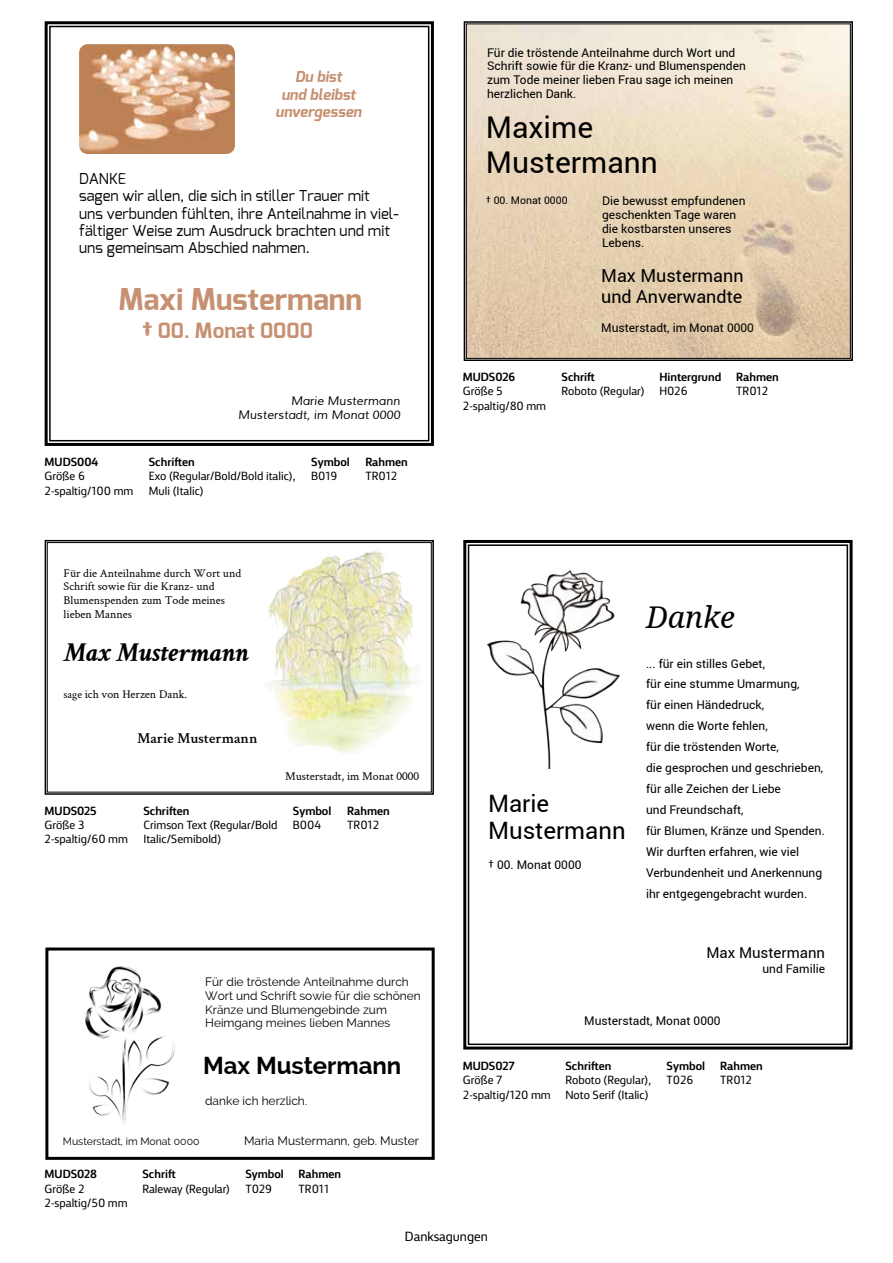
<style>
.page{position:relative;width:893px;height:1263px;background:#fff}
.page>*{position:absolute;margin:0;border:0;box-sizing:border-box;transform-origin:0 0}
.t1{font:30px/34.5px "Roboto";color:#000}
.t2{font:700 30px "Exo";color:#c69071}
.t3{font:italic 30px "Noto Serif";color:#000}
.t4{font:italic 700 27px "Crimson Text";color:#000}
.t5{font:24px/27.6px "Roboto";color:#000}
.t6{font:700 24px "Raleway";color:#000}
.t7{font:700 21px "Exo";color:#c69071}
.t8{font:18px/20.7px "Roboto";color:#000}
.t9{font:15px/17.2px "Exo";color:#000}
.t10{font:italic 700 15px/17.2px "Exo";color:#c69071;text-align:center}
.t11{font:600 15px "Crimson Text";color:#000}
.t12{font:15px "Roboto";color:#000}
.t13{font:13.5px "FS Silas Sans";color:#000}
.t14{font:12px/21px "Roboto";color:#000}
.t15{font:12px/14.4px "FS Silas Sans";color:#000}
.t16{font:12px/13.8px "Raleway";color:#000}
.t17{font:700 12px "FS Silas Sans";color:#000}
.t18{font:12px/13.8px "Crimson Text";color:#000}
.t19{font:italic 12px/13.8px "Muli";color:#000;text-align:right}
.t20{font:10.5px "Raleway";color:#000}
.t21{font:10.5px "Roboto";color:#000}
.s1{font-family:"RP Corpid CD LF"}
.s2{font-size:11.25px}
</style>
<div class="page">
<img style="left:468px;top:26px;width:381px;height:331px">
<div style="left:464px;top:21px;width:389px;height:340px;border:1px solid #000"></div>
<div style="left:466px;top:24px;width:385px;height:335px;border:1px solid #000"></div>
<img style="left:79px;top:44px;width:156px;height:110px">
<div style="left:45px;top:21px;width:389px;height:425px;border:3px solid #000"></div>
<div style="left:49px;top:26px;width:380px;height:415px;border:1px solid #000"></div>
<img style="left:86px;top:967px;width:89px;height:157px">
<div style="left:45px;top:947px;width:390px;height:213px;border:3px solid #000"></div>
<img style="left:487px;top:570px;width:133px;height:199px">
<div style="left:463px;top:540px;width:390px;height:509px;border:3px solid #000"></div>
<img style="left:268px;top:550px;width:151px;height:203px">
<div style="left:45px;top:540px;width:389px;height:255px;border:1px solid #000"></div>
<div style="left:47px;top:542px;width:385px;height:250px;border:1px solid #000"></div>
<p class="t10" style="left:275px;top:69px;width:88px">Du bist<br>und bleibst unvergessen</p>
<p class="t9" style="left:79px;top:170px;width:321px">DANKE<br>sagen wir allen, die sich in stiller Trauer mit<br>uns verbunden fühlten, ihre Anteilnahme in viel&shy;fältiger Weise zum Ausdruck brachten und mit uns gemeinsam Abschied nahmen.</p>
<h1 class="t2" style="left:118px;top:282px;width:245px">Maxi Mustermann</h1>
<h3 class="t7" style="left:142px;top:318px;width:172px"><span class="s1">†</span> 00. Monat 0000</h3>
<p class="t17" style="left:45px;top:451px;width:55px">MUDS004</p>
<p class="t15" style="left:45px;top:468px;width:90px">Größe 6<br>2-spaltig/100 mm</p>
<p class="t19" style="left:238px;top:394px;width:164px">Marie Mustermann<br>Musterstadt, im Monat 0000</p>
<p class="t17" style="left:149px;top:451px;width:48px">Schriften</p>
<p class="t15" style="left:149px;top:468px;width:148px">Exo (Regular/Bold/Bold italic),<br>Muli (Italic)</p>
<p class="t17" style="left:311px;top:451px;width:40px">Symbol</p>
<p class="t15" style="left:311px;top:468px;width:28px">B019</p>
<p class="t17" style="left:365px;top:451px;width:44px">Rahmen</p>
<p class="t15" style="left:365px;top:468px;width:33px">TR012</p>
<p class="t18" style="left:64px;top:566px;width:179px">Für die Anteilnahme durch Wort und<br>Schrift sowie für die Kranz- und<br>Blumenspenden zum Tode meines lieben Mannes</p>
<h2 class="t4" style="left:64px;top:637px;width:187px">Max Mustermann</h2>
<p class="t18" style="left:64px;top:688px;width:125px"><span class="s2">sage</span> ich von Herzen Dank.</p>
<p class="t11" style="left:137px;top:730px;width:122px">Marie Mustermann</p>
<p class="t17" style="left:45px;top:800px;width:54px">MUDS025</p>
<p class="t15" style="left:45px;top:817px;width:85px">Größe 3<br>2-spaltig/60 mm</p>
<p class="t17" style="left:143px;top:800px;width:48px">Schriften</p>
<p class="t15" style="left:143px;top:817px;width:136px">Crimson Text (Regular/Bold<br>Italic/Semibold)</p>
<p class="t18" style="left:285px;top:770px;width:135px">Musterstadt, im Monat 0000</p>
<p class="t17" style="left:347px;top:800px;width:44px">Rahmen</p>
<p class="t15" style="left:347px;top:817px;width:33px">TR012</p>
<p class="t17" style="left:293px;top:800px;width:40px">Symbol</p>
<p class="t15" style="left:293px;top:817px;width:30px">B004</p>
<p class="t16" style="left:205px;top:975px;width:217px">Für die tröstende Anteilnahme durch Wort und Schrift sowie für die schönen Kränze und Blumengebinde zum Heimgang meines lieben Mannes</p>
<h3 class="t6" style="left:203px;top:1052px;width:200px">Max Mustermann</h3>
<p class="t16" style="left:205px;top:1094px;width:103px">danke ich herzlich.</p>
<p class="t20" style="left:63px;top:1135px;width:138px">Musterstadt, im Monat 0000</p>
<p class="t16" style="left:244px;top:1134px;width:176px">Maria Mustermann, geb. Muster</p>
<p class="t17" style="left:299px;top:1164px;width:44px">Rahmen</p>
<p class="t15" style="left:299px;top:1180px;width:32px">TR011</p>
<p class="t17" style="left:142px;top:1164px;width:35px">Schrift</p>
<p class="t15" style="left:142px;top:1180px;width:90px">Raleway (Regular)</p>
<p class="t17" style="left:245px;top:1164px;width:40px">Symbol</p>
<p class="t15" style="left:245px;top:1180px;width:28px">T029</p>
<p class="t17" style="left:45px;top:1164px;width:54px">MUDS028</p>
<p class="t15" style="left:45px;top:1180px;width:84px">Größe 2<br>2-spaltig/50 mm</p>
<p class="t14" style="left:487px;top:46px;width:260px;line-height:13.8px">Für die tröstende Anteilnahme durch Wort und Schrift sowie für die Kranz- und Blumenspenden zum Tode meiner lieben Frau sage ich meinen herzlichen Dank.</p>
<h1 class="t1" style="left:486px;top:111px;width:174px">Maxime<br>Mustermann</h1>
<p class="t21" style="left:486px;top:194px;width:83px"><span class="s1">†</span> 00. Monat 0000</p>
<p class="t14" style="left:602px;top:194px;width:145px;line-height:13.8px">Die bewusst empfundenen geschenkten Tage waren die kostbarsten unseres<br>Lebens.</p>
<h3 class="t8" style="left:601px;top:266px;width:144px">Max Mustermann und Anverwandte</h3>
<p class="t14" style="left:601px;top:317px;width:154px">Musterstadt, im Monat 0000</p>
<p class="t17" style="left:463px;top:366px;width:54px">MUDS026</p>
<p class="t15" style="left:463px;top:383px;width:85px">Größe 5<br>2-spaltig/80 mm</p>
<p class="t17" style="left:562px;top:366px;width:35px">Schrift</p>
<p class="t15" style="left:562px;top:383px;width:85px">Roboto (Regular)</p>
<p class="t17" style="left:659px;top:366px;width:63px">Hintergrund</p>
<p class="t15" style="left:659px;top:383px;width:30px">H026</p>
<p class="t17" style="left:736px;top:366px;width:44px">Rahmen</p>
<p class="t15" style="left:736px;top:383px;width:33px">TR012</p>
<h3 class="t5" style="left:488px;top:790px;width:139px">Marie<br>Mustermann</h3>
<p class="t14" style="left:488px;top:854px;width:95px"><span class="s1">†</span> 00. Monat 0000</p>
<h1 class="t3" style="left:646px;top:600px;width:90px">Danke</h1>
<p class="t14" style="left:646px;top:653px;width:180px">... für ein stilles Gebet,<br>für eine stumme Umarmung,<br>für einen Händedruck,<br>wenn die Worte fehlen,<br>für die tröstenden Worte,<br>die gesprochen und geschrieben, für alle Zeichen der Liebe<br>und Freundschaft,<br>für Blumen, Kränze und Spenden.<br>Wir durften erfahren, wie viel<br>Verbundenheit und Anerkennung ihr entgegengebracht wurden.</p>
<p class="t12" style="left:706px;top:944px;width:120px">Max Mustermann</p>
<p class="t14" style="left:762px;top:958px;width:64px">und Familie</p>
<p class="t17" style="left:463px;top:1056px;width:53px">MUDS027</p>
<p class="t15" style="left:463px;top:1072px;width:89px">Größe 7<br>2-spaltig/120 mm</p>
<p class="t14" style="left:584px;top:1010px;width:138px">Musterstadt, Monat 0000</p>
<p class="t17" style="left:565px;top:1056px;width:48px">Schriften</p>
<p class="t15" style="left:565px;top:1072px;width:87px">Roboto (Regular),<br>Noto Serif (Italic)</p>
<p class="t17" style="left:667px;top:1056px;width:40px">Symbol</p>
<p class="t15" style="left:667px;top:1072px;width:28px">T026</p>
<p class="t17" style="left:720px;top:1056px;width:44px">Rahmen</p>
<p class="t15" style="left:720px;top:1072px;width:33px">TR012</p>
<p class="t13" style="left:405px;top:1226px;width:85px">Danksagungen</p>
</div>
